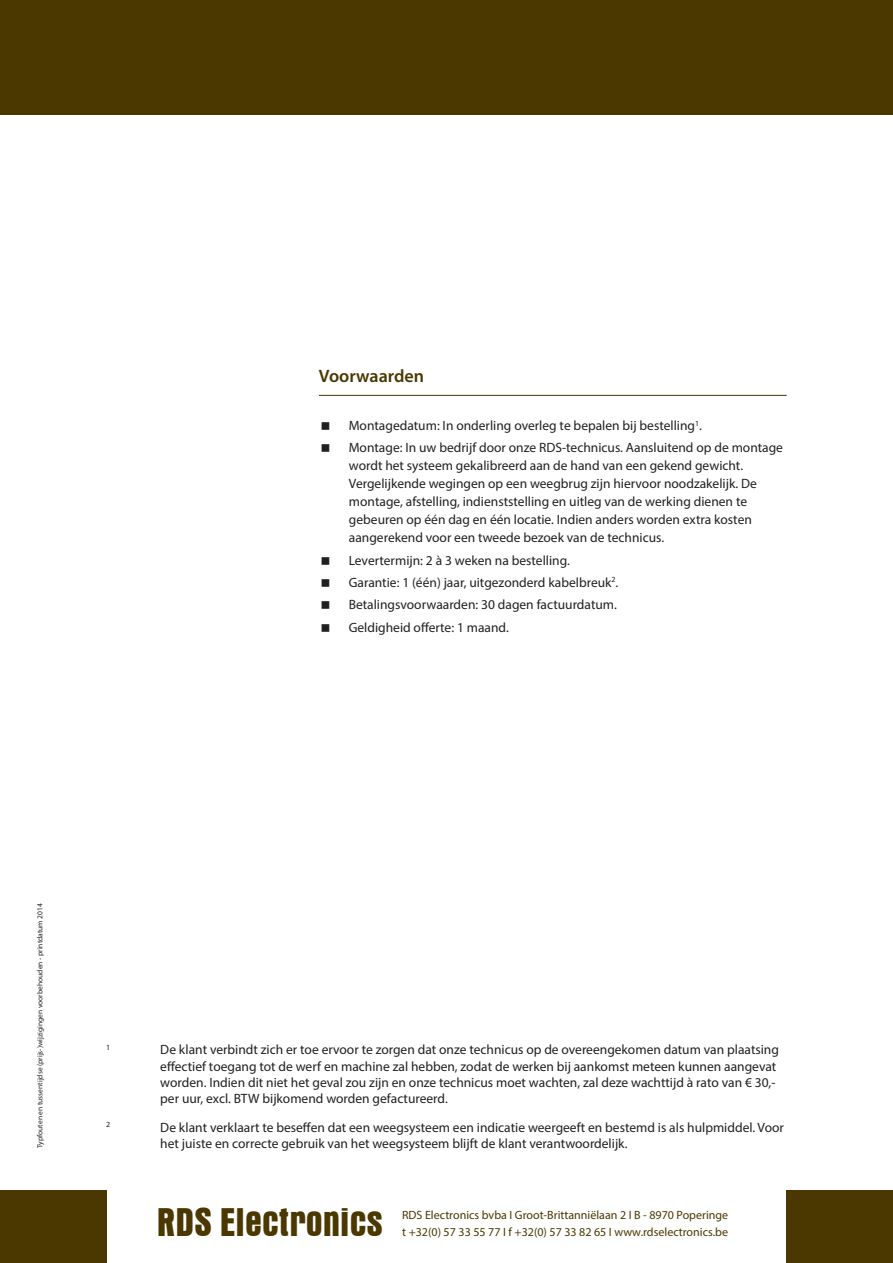
<style>
.page{position:relative;width:893px;height:1263px;background:#fff}
.page>*{position:absolute;margin:0;border:0;box-sizing:border-box;transform-origin:0 0}
.t1{font:700 condensed 40.5px "Aurora BT";color:#4a3800}
.Intro_RDS_Bruin{font:600 18px "Myriad Pro";color:#4a3800}
.t2{font:13.5px/18px "Myriad Pro";color:#231f20}
.t3{font:12px "Myriad Pro";color:#4a3800}
.t4{font:7.8px "Myriad Pro";color:#231f20}
.t5{font:7.5px "Myriad Pro";color:#231f20}
</style>
<div class="page">
<div style="left:787px;top:1191px;width:106px;height:72px;background:#4a3800"></div>
<div style="left:0;top:1191px;width:106px;height:72px;background:#4a3800"></div>
<div style="left:0;top:0;width:893px;height:115px;background:#4a3800"></div>
<hr style="left:319px;top:395px;width:468px;height:1px;background:#4a3800">
<p class="Intro_RDS_Bruin" style="left:319px;top:365px;width:107px">Voorwaarden</p>
<p class="t2" style="left:349px;top:416px;width:355px">Montagedatum: In onderling overleg te bepalen bij bestelling<sup>1</sup>.</p>
<p class="t2" style="left:349px;top:439px;width:436px">Montage: In uw bedrijf door onze RDS-technicus. Aansluitend op de montage wordt het systeem gekalibreerd aan de hand van een gekend gewicht.<br>Vergelijkende wegingen op een weegbrug zijn hiervoor noodzakelijk. De montage, afstelling, indienststelling en uitleg van de werking dienen te gebeuren op één dag en één locatie. Indien anders worden extra kosten aangerekend voor een tweede bezoek van de technicus.</p>
<p class="t2" style="left:349px;top:551px;width:223px">Levertermijn: 2 à 3 weken na bestelling.</p>
<p class="t2" style="left:349px;top:573px;width:271px">Garantie: 1 (één) jaar, uitgezonderd kabelbreuk<sup>2</sup>.</p>
<p class="t2" style="left:349px;top:595px;width:270px">Betalingsvoorwaarden: 30 dagen factuurdatum.</p>
<p class="t2" style="left:349px;top:618px;width:162px">Geldigheid offerte: 1 maand.</p>
<p class="t5" style="left:35px;top:1148px;width:246px;rotate:-90deg">Typfouten en tussentijdse (prijs-)wijzigingen voorbehouden - printdatum 2014</p>
<p class="t4" style="left:106px;top:1042px;width:6px">1</p>
<p class="t2" style="left:160px;top:1041px;width:620px;line-height:16.2px">De klant verbindt zich er toe ervoor te zorgen dat onze technicus op de overeengekomen datum van plaatsing effectief toegang tot de werf en machine zal hebben, zodat de werken bij aankomst meteen kunnen aangevat worden. Indien dit niet het geval zou zijn en onze technicus moet wachten, zal deze wachttijd à rato van € 30,- per uur, excl. BTW bijkomend worden gefactureerd.</p>
<p class="t4" style="left:106px;top:1120px;width:6px">2</p>
<p class="t2" style="left:160px;top:1119px;width:625px;line-height:16.2px">De klant verklaart te beseffen dat een weegsysteem een indicatie weergeeft en bestemd is als hulpmiddel. Voor het juiste en correcte gebruik van het weegsysteem blijft de klant verantwoordelijk.</p>
<h1 class="t1" style="left:157px;top:1199px;width:228px">RDS Electronics</h1>
<p class="t3" style="left:402px;top:1208px;width:328px">RDS Electronics bvba I Groot-Brittanniëlaan 2 I B - 8970 Poperinge</p>
<p class="t3" style="left:402px;top:1224px;width:327px">t +32(0) 57 33 55 77 I f +32(0) 57 33 82 65 I www.rdselectronics.be</p>
</div>
